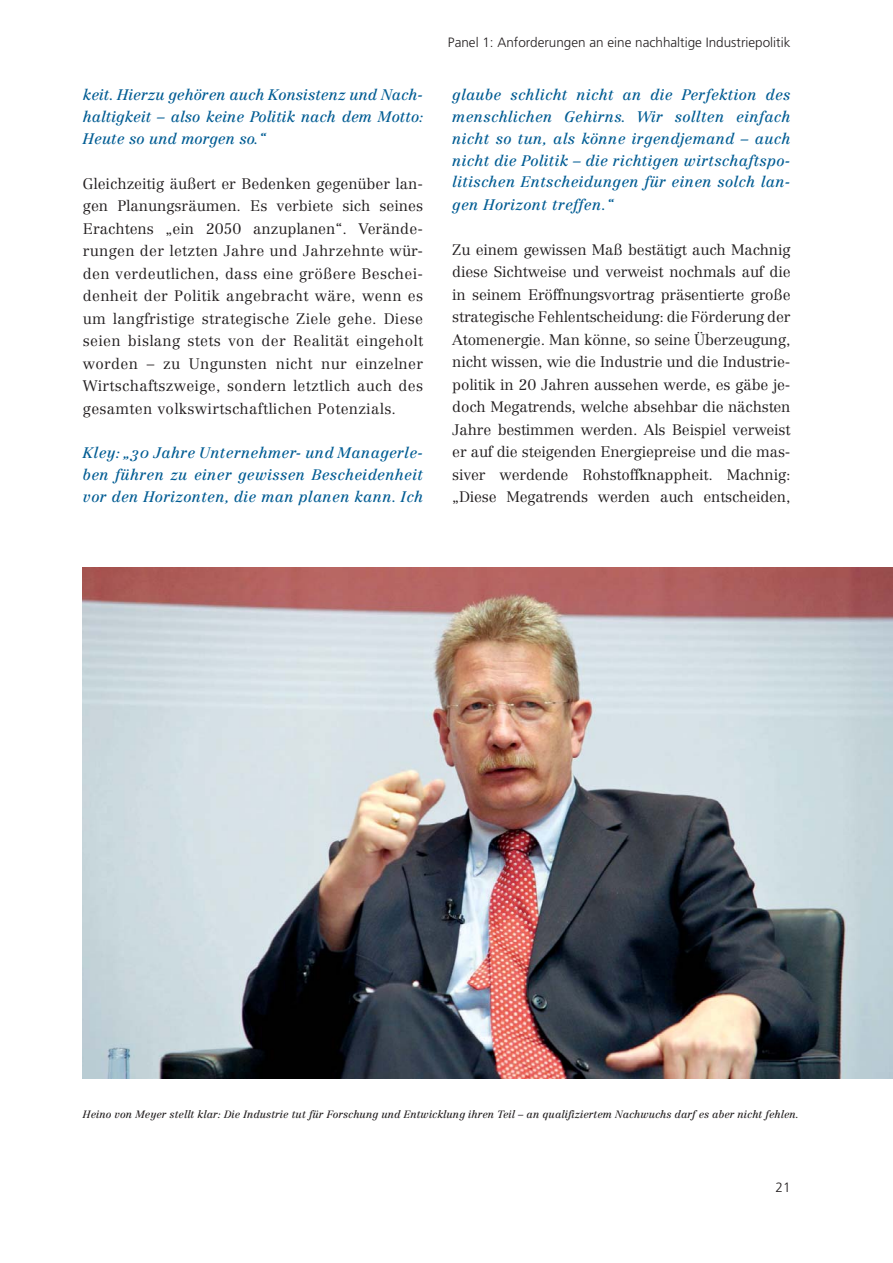
<style>
.page{position:relative;width:893px;height:1263px;background:#fff}
.page>*{position:absolute;margin:0;border:0;box-sizing:border-box;transform-origin:0 0}
.t1{font:300 15px/22.5px "Centennial";letter-spacing:.005em;color:#231f20;text-align:justify}
.t2{font:15px/21.9px "Centennial Italic Os F";letter-spacing:.02em;color:#005c93;text-align:justify}
.t3{font:300 13.5px "Frutiger";color:#231f20}
.t4{font:italic 10.5px "Centennial";color:#231f20}
</style>
<div class="page">
<img style="left:83px;top:568px;width:810px;height:510px">
<p class="t2" style="left:83px;top:85px;width:342px">keit. Hierzu gehören auch Konsistenz und Nach&shy;haltigkeit – also keine Politik nach dem Motto:<br>Heute so und morgen so.“</p>
<p class="t1" style="left:83px;top:174px;width:342px">Gleichzeitig äußert er Bedenken gegenüber lan&shy;gen Planungsräumen. Es verbiete sich seines Erachtens „ein 2050 anzuplanen“. Verände&shy;rungen der letzten Jahre und Jahrzehnte wür&shy;den verdeutlichen, dass eine größere Beschei&shy;denheit der Politik angebracht wäre, wenn es um langfristige strategische Ziele gehe. Diese seien bislang stets von der Realität eingeholt worden – zu Ungunsten nicht nur einzelner Wirtschaftszweige, sondern letztlich auch des gesamten volkswirtschaftlichen Potenzials.</p>
<p class="t2" style="left:83px;top:443px;width:342px">Kley: „30 Jahre Unternehmer- und Managerle&shy;ben führen zu einer gewissen Bescheidenheit vor den Horizonten, die man planen kann. Ich</p>
<p class="t3" style="left:448px;top:37px;width:344px">Panel 1: Anforderungen an eine nachhaltige Industriepolitik</p>
<p class="t2" style="left:452px;top:85px;width:340px">glaube schlicht nicht an die Perfektion des menschlichen Gehirns. Wir sollten einfach nicht so tun, als könne irgendjemand – auch nicht die Politik – die richtigen wirtschaftspo&shy;litischen Entscheidungen für einen solch lan&shy;gen Horizont treffen.“</p>
<p class="t1" style="left:452px;top:240px;width:340px">Zu einem gewissen Maß bestätigt auch Machnig diese Sichtweise und verweist nochmals auf die in seinem Eröffnungsvortrag präsentierte große strategische Fehlentscheidung: die Förderung der Atomenergie. Man könne, so seine Überzeugung, nicht wissen, wie die Industrie und die Industrie&shy;politik in 20 Jahren aussehen werde, es gäbe je&shy;doch Megatrends, welche absehbar die nächsten Jahre bestimmen werden. Als Beispiel verweist er auf die steigenden Energiepreise und die mas&shy;siver werdende Rohstoffknappheit. Machnig: „Diese Megatrends werden auch entscheiden,</p>
<p class="t4" style="left:83px;top:1109px;width:718px">Heino von Meyer stellt klar: Die Industrie tut für Forschung und Entwicklung ihren Teil – an qualifiziertem Nachwuchs darf es aber nicht fehlen.</p>
<p class="t3" style="left:775px;top:1181px;width:17px">21</p>
</div>
